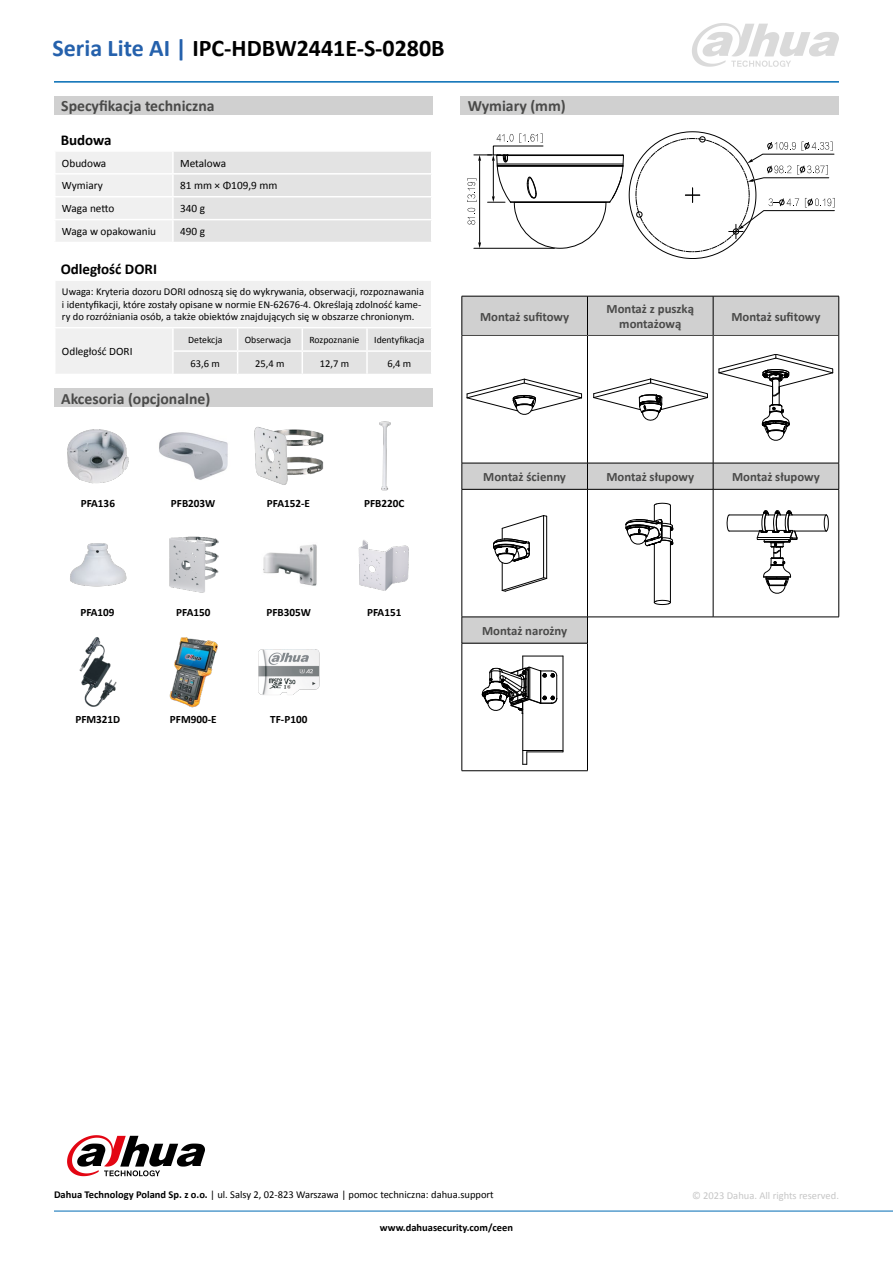
<style>
.page{position:relative;width:893px;height:1263px;background:#fff}
.page>*{position:absolute;margin:0;border:0;box-sizing:border-box;transform-origin:0 0}
.t1{font:700 24px "Calibri";color:#000}
.t2{font:700 15.75px "Calibri";color:#4a4a49}
.t3{font:700 15px "Calibri";color:#000}
.t4{font:700 12.75px/15.3px "Calibri";color:#4a4a49;text-align:center}
.t5{font:11.25px "Calibri";color:#000}
.t6{font:700 11.25px "Calibri";color:#000}
.t7{font:10.5px/12.6px "Calibri";color:#000}
.t8{font:10.5px "Calibri";color:#c6c6c6}
.t9{font:700 10.5px "Calibri";color:#000}
.t10{font:9.75px "Calibri";color:#000}
.s1{color:#2561ac}
.s2{font-weight:700}
</style>
<div class="page">
<hr style="left:54px;top:81px;width:785px;height:2px;background:#006bb4">
<svg style="left:692px;top:23px;width:147px;height:44px"></svg>
<svg style="left:67px;top:1135px;width:138px;height:41px"></svg>
<hr style="left:54px;top:1211px;width:839px;height:1px;background:#006bb4">
<div style="left:54px;top:389px;width:378px;height:18px;background:#d0d0d0"></div>
<div style="left:460px;top:96px;width:379px;height:18px;background:#d0d0d0"></div>
<svg style="left:467px;top:132px;width:368px;height:127px"></svg>
<img style="left:67px;top:429px;width:62px;height:54px">
<img style="left:159px;top:432px;width:69px;height:48px">
<img style="left:254px;top:427px;width:70px;height:58px">
<img style="left:70px;top:543px;width:57px;height:44px">
<div style="left:463px;top:297px;width:375px;height:38px;background:#d0d0d0"></div>
<div style="left:462px;top:463px;width:125px;height:26px;background:#d0d0d0"></div>
<div style="left:462px;top:617px;width:125px;height:26px;background:#d0d0d0"></div>
<hr style="left:587px;top:296px;width:1px;height:39px;background:#000">
<hr style="left:713px;top:296px;width:1px;height:39px;background:#000">
<hr style="left:462px;top:463px;width:125px;height:1px;background:#000">
<hr style="left:587px;top:489px;width:1px;height:128px;background:#000">
<hr style="left:462px;top:617px;width:125px;height:1px;background:#000">
<hr style="left:587px;top:617px;width:126px;height:1px;background:#000">
<svg style="left:587px;top:617px;width:1px;height:26px"></svg>
<hr style="left:713px;top:617px;width:126px;height:1px;background:#000">
<hr style="left:587px;top:643px;width:1px;height:127px;background:#000">
<hr style="left:462px;top:489px;width:125px;height:1px;background:#000">
<hr style="left:587px;top:489px;width:126px;height:1px;background:#000">
<hr style="left:713px;top:489px;width:126px;height:1px;background:#000">
<hr style="left:462px;top:643px;width:126px;height:1px;background:#000">
<hr style="left:587px;top:336px;width:1px;height:127px;background:#000">
<hr style="left:713px;top:336px;width:1px;height:127px;background:#000">
<hr style="left:713px;top:489px;width:1px;height:128px;background:#000">
<hr style="left:462px;top:335px;width:125px;height:1px;background:#4a4a49">
<hr style="left:587px;top:335px;width:126px;height:1px;background:#4a4a49">
<hr style="left:713px;top:335px;width:126px;height:1px;background:#4a4a49">
<hr style="left:462px;top:296px;width:125px;height:1px;background:#000">
<hr style="left:462px;top:296px;width:1px;height:39px;background:#000">
<hr style="left:587px;top:296px;width:126px;height:1px;background:#000">
<hr style="left:713px;top:296px;width:126px;height:1px;background:#000">
<hr style="left:838px;top:296px;width:1px;height:39px;background:#000">
<hr style="left:462px;top:335px;width:1px;height:128px;background:#000">
<hr style="left:838px;top:335px;width:1px;height:128px;background:#000">
<svg style="left:462px;top:463px;width:1px;height:26px"></svg>
<svg style="left:587px;top:463px;width:252px;height:26px"></svg>
<hr style="left:462px;top:489px;width:1px;height:128px;background:#000">
<hr style="left:838px;top:489px;width:1px;height:128px;background:#000">
<svg style="left:462px;top:617px;width:1px;height:26px"></svg>
<hr style="left:462px;top:643px;width:1px;height:127px;background:#000">
<hr style="left:462px;top:770px;width:126px;height:1px;background:#000">
<svg style="left:467px;top:379px;width:115px;height:36px"></svg>
<svg style="left:493px;top:515px;width:54px;height:76px"></svg>
<hr style="left:527px;top:752px;width:36px;height:1px;background:#000">
<hr style="left:523px;top:750px;width:40px;height:1px;background:#000">
<hr style="left:523px;top:656px;width:40px;height:1px;background:#000">
<hr style="left:522px;top:702px;width:1px;height:62px;background:#000">
<svg style="left:523px;top:752px;width:4px;height:13px"></svg>
<hr style="left:563px;top:656px;width:1px;height:96px;background:#000">
<svg style="left:481px;top:656px;width:76px;height:58px"></svg>
<svg style="left:593px;top:379px;width:115px;height:42px"></svg>
<hr style="left:654px;top:543px;width:1px;height:59px;background:#000">
<hr style="left:670px;top:541px;width:1px;height:61px;background:#000">
<svg style="left:654px;top:600px;width:17px;height:5px"></svg>
<svg style="left:626px;top:503px;width:47px;height:43px"></svg>
<svg style="left:719px;top:354px;width:114px;height:87px"></svg>
<hr style="left:793px;top:531px;width:33px;height:1px;background:#000">
<hr style="left:729px;top:531px;width:30px;height:1px;background:#000">
<hr style="left:789px;top:515px;width:37px;height:1px;background:#000">
<hr style="left:729px;top:515px;width:34px;height:1px;background:#000">
<svg style="left:727px;top:515px;width:2px;height:16px"></svg>
<svg style="left:824px;top:515px;width:4px;height:16px"></svg>
<svg style="left:757px;top:510px;width:40px;height:84px"></svg>
<img style="left:169px;top:536px;width:50px;height:57px">
<img style="left:358px;top:540px;width:51px;height:51px">
<img style="left:263px;top:544px;width:54px;height:42px">
<img style="left:379px;top:421px;width:12px;height:70px">
<img style="left:169px;top:637px;width:49px;height:71px">
<img style="left:79px;top:637px;width:38px;height:70px">
<img style="left:258px;top:649px;width:62px;height:46px">
<div style="left:54px;top:96px;width:378px;height:18px;background:#d0d0d0"></div>
<svg style="left:56px;top:152px;width:375px;height:90px"></svg>
<svg style="left:56px;top:281px;width:375px;height:93px"></svg>
<h1 class="t1" style="left:53px;top:32px;width:394px"><span class="s1">Seria Lite AI |</span> IPC-HDBW2441E-S-0280B</h1>
<h2 class="t2" style="left:61px;top:96px;width:155px">Specyfikacja techniczna</h2>
<h3 class="t3" style="left:61px;top:130px;width:52px">Budowa</h3>
<p class="t5" style="left:62px;top:156px;width:46px">Obudowa</p>
<p class="t5" style="left:180px;top:156px;width:47px">Metalowa</p>
<p class="t5" style="left:62px;top:179px;width:42px">Wymiary</p>
<p class="t5" style="left:180px;top:179px;width:99px">81 mm × Φ109,9 mm</p>
<p class="t5" style="left:62px;top:202px;width:54px">Waga netto</p>
<p class="t5" style="left:180px;top:202px;width:26px">340 g</p>
<p class="t5" style="left:62px;top:224px;width:96px">Waga w opakowaniu</p>
<p class="t5" style="left:180px;top:224px;width:26px">490 g</p>
<h3 class="t3" style="left:61px;top:259px;width:98px">Odległość DORI</h3>
<p class="t7" style="left:62px;top:285px;width:364px">Uwaga: Kryteria dozoru DORI odnoszą się do wykrywania, obserwacji, rozpoznawania i identyfikacji, które zostały opisane w normie EN-62676-4. Określają zdolność kame&shy;ry do rozróżniania osób, a także obiektów znajdujących się w obszarze chronionym.</p>
<p class="t5" style="left:62px;top:344px;width:72px">Odległość DORI</p>
<p class="t10" style="left:188px;top:334px;width:36px">Detekcja</p>
<p class="t10" style="left:245px;top:334px;width:48px">Obserwacja</p>
<p class="t10" style="left:310px;top:334px;width:51px">Rozpoznanie</p>
<p class="t10" style="left:374px;top:334px;width:52px">Identyfikacja</p>
<p class="t7" style="left:191px;top:357px;width:31px">63,6 m</p>
<p class="t7" style="left:255px;top:357px;width:31px">25,4 m</p>
<p class="t7" style="left:320px;top:357px;width:31px">12,7 m</p>
<p class="t7" style="left:387px;top:357px;width:26px">6,4 m</p>
<h2 class="t2" style="left:61px;top:388px;width:151px">Akcesoria (opcjonalne)</h2>
<h2 class="t2" style="left:468px;top:96px;width:100px">Wymiary (mm)</h2>
<p class="t4" style="left:480px;top:309px;width:91px">Montaż sufitowy</p>
<p class="t4" style="left:607px;top:301px;width:89px">Montaż z puszką montażową</p>
<p class="t4" style="left:731px;top:309px;width:91px">Montaż sufitowy</p>
<p class="t6" style="left:81px;top:496px;width:36px">PFA136</p>
<p class="t6" style="left:171px;top:496px;width:46px">PFB203W</p>
<p class="t6" style="left:267px;top:496px;width:45px">PFA152-E</p>
<p class="t6" style="left:364px;top:496px;width:42px">PFB220C</p>
<p class="t4" style="left:483px;top:469px;width:84px">Montaż ścienny</p>
<p class="t4" style="left:606px;top:469px;width:89px">Montaż słupowy</p>
<p class="t4" style="left:732px;top:469px;width:89px">Montaż słupowy</p>
<p class="t6" style="left:80px;top:605px;width:36px">PFA109</p>
<p class="t6" style="left:176px;top:605px;width:36px">PFA150</p>
<p class="t6" style="left:267px;top:605px;width:46px">PFB305W</p>
<p class="t6" style="left:367px;top:605px;width:36px">PFA151</p>
<p class="t6" style="left:75px;top:712px;width:46px">PFM321D</p>
<p class="t6" style="left:170px;top:712px;width:48px">PFM900-E</p>
<p class="t6" style="left:270px;top:712px;width:39px">TF-P100</p>
<p class="t4" style="left:482px;top:623px;width:87px">Montaż narożny</p>
<p class="t7" style="left:54px;top:1188px;width:441px"><span class="s2">Dahua Technology Poland Sp. z o.o.</span> | ul. Salsy 2, 02-823 Warszawa | pomoc techniczna: dahua.support</p>
<p class="t8" style="left:692px;top:1189px;width:148px">© 2023 Dahua. All rights reserved.</p>
<p class="t9" style="left:380px;top:1220px;width:135px">www.dahuasecurity.com/ceen</p>
</div>
